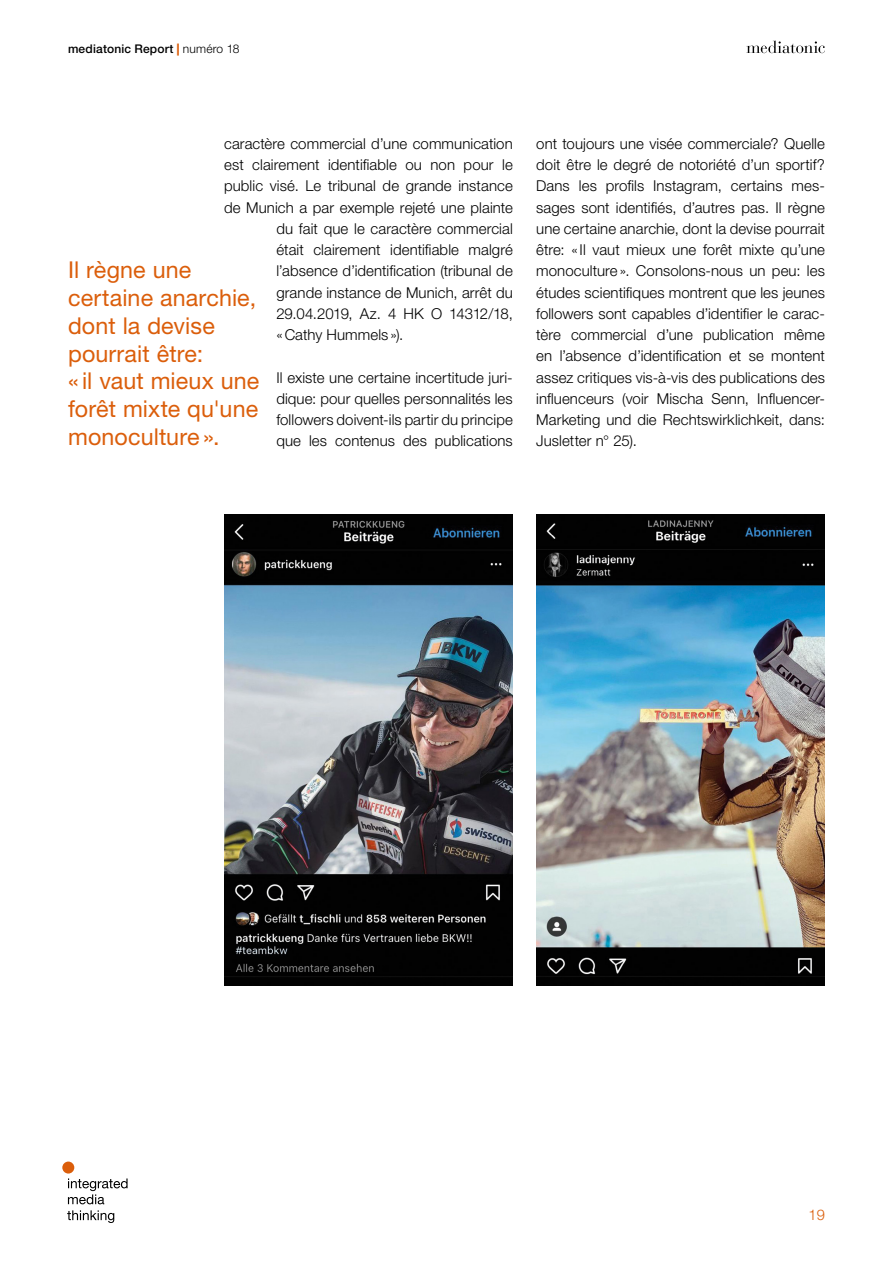
<style>
.page{position:relative;width:893px;height:1263px;background:#fff}
.page>*{position:absolute;margin:0;border:0;box-sizing:border-box;transform-origin:0 0}
.t1{font:23.25px/27.9px "Helvetica Neue LT Std";letter-spacing:.005em;color:#db5e0b}
.t2{font:300 15px/21.3px "Helvetica Neue LT Std";letter-spacing:.005em;color:#000;text-align:justify}
.t3{font:300 15px "Helvetica Neue LT Std";letter-spacing:-.02em;color:#000}
.t4{font:300 14.7px "Helvetica Neue LT Std";color:#db5e0b}
.t5{font:500 12px "Helvetica Neue LT Std";letter-spacing:.015em;color:#000}
.s1{font-weight:800;color:#db5e0b}
.s2{font-weight:300}
</style>
<div class="page">
<div style="left:62px;top:1161px;width:12px;height:12px;background:#db5e0b;border-radius:50%"></div>
<svg style="left:67px;top:1210px;width:47px;height:13px"></svg>
<svg style="left:68px;top:1178px;width:60px;height:26px"></svg>
<svg style="left:746px;top:40px;width:79px;height:13px"></svg>
<img style="left:536px;top:514px;width:289px;height:471px">
<img style="left:224px;top:514px;width:289px;height:471px">
<p class="t5" style="left:68px;top:42px;width:173px">mediatonic Report <span class="s1">|</span> <span class="s2">numéro 18</span></p>
<p class="t2" style="left:224px;top:133px;width:290px">caractère commercial d’une communication</p>
<p class="t2" style="left:224px;top:154px;width:290px">est clairement identifiable ou non pour le</p>
<p class="t2" style="left:224px;top:175px;width:290px">public visé. Le tribunal de grande instance</p>
<p class="t2" style="left:224px;top:196px;width:290px">de Munich a par exemple rejeté une plainte</p>
<p class="t2" style="left:276px;top:218px;width:238px">du fait que le caractère commercial</p>
<p class="t2" style="left:276px;top:239px;width:238px">était clairement identifiable malgré</p>
<p class="t2" style="left:276px;top:260px;width:238px">l’absence d’identification (tribunal de</p>
<p class="t2" style="left:276px;top:281px;width:238px">grande instance de Munich, arrêt du</p>
<p class="t3" style="left:276px;top:304px;width:238px">29.04.2019, Az. 4 HK O 14312/18,</p>
<p class="t2" style="left:276px;top:324px;width:129px">«Cathy Hummels »).</p>
<p class="t2" style="left:276px;top:366px;width:238px">Il existe une certaine incertitude juri&shy;dique: pour quelles personnalités les followers doivent-ils partir du principe que les contenus des publications</p>
<h1 class="t1" style="left:68px;top:255px;width:193px">Il règne une certaine anarchie, dont la devise pourrait être:<br>« il vaut mieux une forêt mixte qu'une monoculture ».</h1>
<p class="t2" style="left:536px;top:132px;width:290px">ont toujours une visée commerciale? Quelle doit être le degré de notoriété d’un sportif?<br>Dans les profils Instagram, certains mes&shy;sages sont identifiés, d’autres pas. Il règne une certaine anarchie, dont la devise pourrait être: « Il vaut mieux une forêt mixte qu’une monoculture ». Consolons-nous un peu: les études scientifiques montrent que les jeunes followers sont capables d’identifier le carac&shy;tère commercial d’une publication même en l’absence d’identification et se montent assez critiques vis-à-vis des publications des influenceurs (voir Mischa Senn, Influencer-Marketing und die Rechtswirklichkeit, dans:<br>Jusletter n° 25).</p>
<p class="t4" style="left:809px;top:1206px;width:18px">19</p>
</div>
